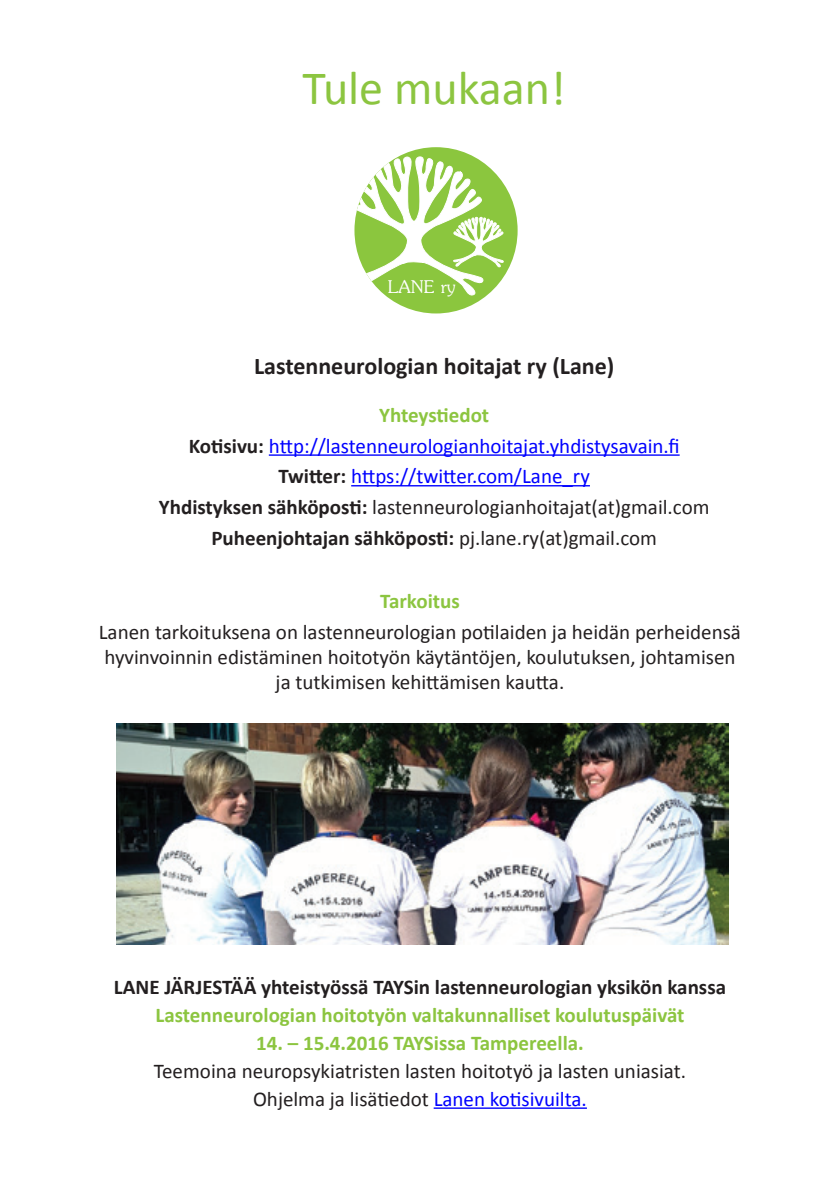
<style>
.page{position:relative;width:840px;height:1191px;background:#fff}
.page>*{position:absolute;margin:0;border:0;box-sizing:border-box;transform-origin:0 0}
.Leipis_ilman_sisenny{font:48px "Calibri";color:#8cc540}
.t1{font:28.2px "Jasmine UPC";color:#fff}
.No_Spacing{font:700 24px "Calibri";color:#231f20}
.Leipis_ilman_sisenny-2{font:21px "Calibri";color:#231f20}
.Leipis_ilman_sisenny-3{font:700 21px "Calibri";color:#8cc540}
.Leipis_ilman_sisenny-4{font:700 21px "Calibri";color:#231f20}
.Leipis_ilman_sisenny-5{font:21px "Calibri";color:#00f}
.s1{font-weight:700;color:#231f20}
.s2{font-weight:700}
.s3{font-weight:400}
.s4{color:#00f}
</style>
<div class="page">
<img style="left:117px;top:723px;width:611px;height:221px">
<hr style="left:269px;top:454px;width:410px;height:2px;background:#00f">
<hr style="left:351px;top:485px;width:238px;height:1px;background:#00f">
<svg style="left:354px;top:147px;width:163px;height:166px"></svg>
<hr style="left:433px;top:1107px;width:153px;height:1px;background:#00f">
<p class="Leipis_ilman_sisenny" style="left:302px;top:57px;width:264px">Tule mukaan!</p>
<p class="t1" style="left:387px;top:267px;width:69px">LANE ry</p>
<p class="No_Spacing" style="left:254px;top:351px;width:361px">Lastenneurologian hoitajat ry (Lane)</p>
<p class="Leipis_ilman_sisenny-3" style="left:379px;top:401px;width:112px">Yhteystiedot</p>
<p class="Leipis_ilman_sisenny-5" style="left:189px;top:432px;width:492px"><span class="s1">Kotisivu:</span> http://lastenneurologianhoitajat.yhdistysavain.fi</p>
<p class="Leipis_ilman_sisenny-5" style="left:278px;top:463px;width:313px"><span class="s1">Twitter:</span> https://twitter.com/Lane_ry</p>
<p class="Leipis_ilman_sisenny-2" style="left:159px;top:494px;width:552px"><span class="s2">Yhdistyksen sähköposti:</span> lastenneurologianhoitajat(at)gmail.com</p>
<p class="Leipis_ilman_sisenny-4" style="left:211px;top:524px;width:447px">Puheenjohtajan sähköposti: <span class="s3">pj.lane.ry(at)gmail.com</span></p>
<p class="Leipis_ilman_sisenny-3" style="left:380px;top:588px;width:81px">Tarkoitus</p>
<p class="Leipis_ilman_sisenny-2" style="left:99px;top:619px;width:643px">Lanen tarkoituksena on lastenneurologian potilaiden ja heidän perheidensä</p>
<p class="Leipis_ilman_sisenny-2" style="left:104px;top:644px;width:632px">hyvinvoinnin edistäminen hoitotyön käytäntöjen, koulutuksen, johtamisen</p>
<p class="Leipis_ilman_sisenny-2" style="left:275px;top:669px;width:290px">ja tutkimisen kehittämisen kautta.</p>
<p class="Leipis_ilman_sisenny-4" style="left:114px;top:973px;width:613px">LANE JÄRJESTÄÄ yhteistyössä TAYSin lastenneurologian yksikön kanssa</p>
<p class="Leipis_ilman_sisenny-3" style="left:155px;top:1001px;width:530px">Lastenneurologian hoitotyön valtakunnalliset koulutuspäivät</p>
<p class="Leipis_ilman_sisenny-3" style="left:256px;top:1029px;width:329px">14. – 15.4.2016 TAYSissa Tampereella.</p>
<p class="Leipis_ilman_sisenny-2" style="left:154px;top:1057px;width:533px">Teemoina neuropsykiatristen lasten hoitotyö ja lasten uniasiat.</p>
<p class="Leipis_ilman_sisenny-2" style="left:253px;top:1085px;width:335px">Ohjelma ja lisätiedot <span class="s4">Lanen kotisivuilta.</span></p>
</div>
